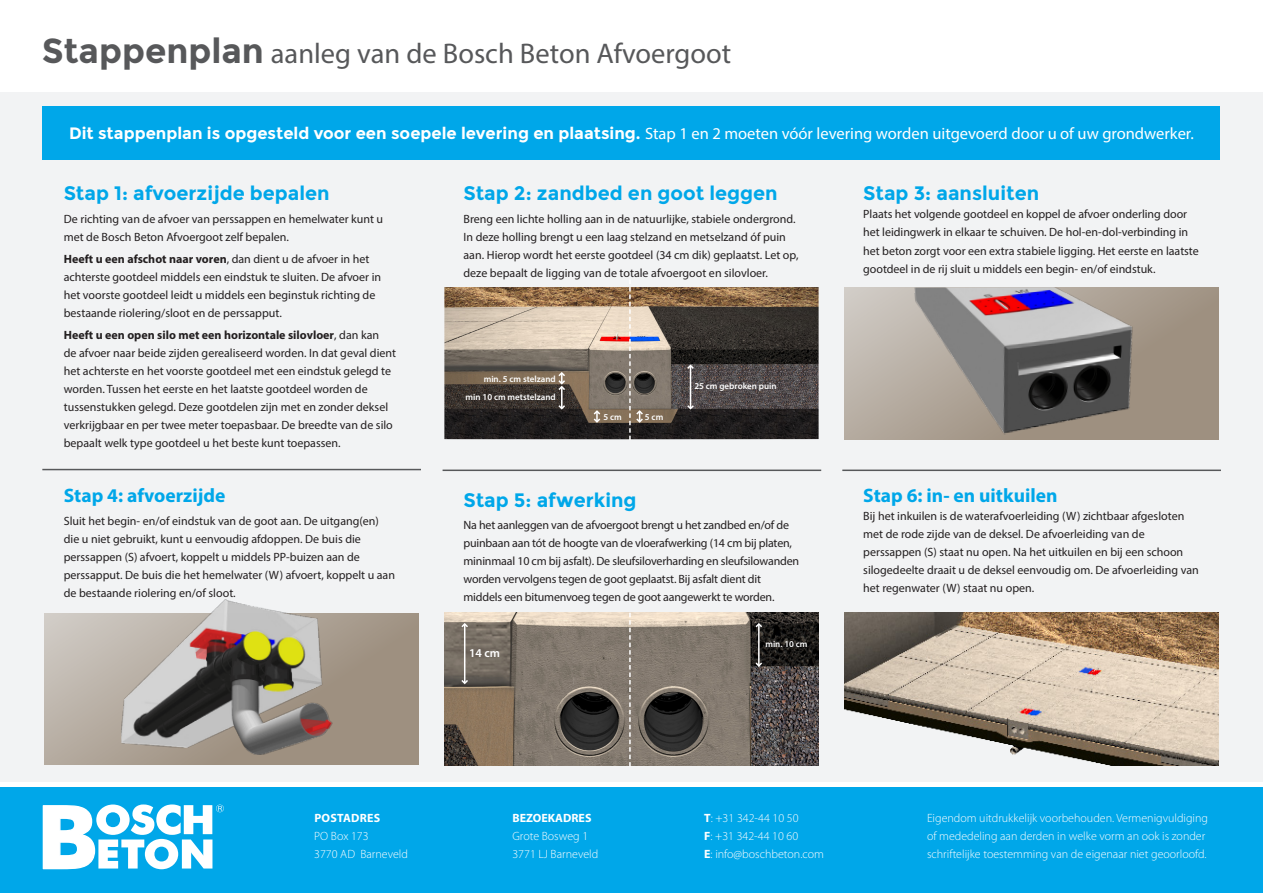
<style>
.page{position:relative;width:1263px;height:893px;background:#fff}
.page>*{position:absolute;margin:0;border:0;box-sizing:border-box;transform-origin:0 0}
.t1{font:28.5px "Myriad Pro";color:#57585a}
.Titels{font:700 19.5px "Montserrat";color:#00a7e9}
.t2{font:700 19.5px "Myriad Pro";color:#00a7e9}
.t3{font:16.5px "Myriad Pro";color:#fff}
.Tekst{font:12px/18px "Myriad Pro";color:#231f20}
.t4{font:300 12px/18px "Myriad Pro";color:#fff}
.Titels-2{font:12px/18px "Myriad Pro";letter-spacing:-.005em;color:#231f20}
.t5{font:700 12px "Myriad Pro";color:#fff}
.t6{font:700 12px "Myriad Pro";letter-spacing:.02em;color:#fff}
.t7{font:600 12px "Myriad Pro";color:#fff}
.t8{font:600 9px "Myriad Pro";color:#fff}
.s1{font-family:"Montserrat";font-weight:700;font-size:34.5px}
.s2{font-family:"Montserrat";font-weight:700}
.s3{font-weight:700}
</style>
<div class="page">
<div style="left:0;top:787px;width:1263px;height:106px;background:#00a7e9"></div>
<svg style="left:43px;top:804px;width:181px;height:65px"></svg>
<div style="left:0;top:92px;width:1263px;height:690px;background:#f2f3f4"></div>
<hr style="left:42px;top:469px;width:379px;height:1px;background:#57585a">
<hr style="left:443px;top:470px;width:378px;height:1px;background:#57585a">
<hr style="left:842px;top:470px;width:379px;height:1px;background:#57585a">
<div style="left:43px;top:106px;width:1177px;height:54px;background:#00a7e9"></div>
<img style="left:444px;top:287px;width:375px;height:152px">
<svg style="left:844px;top:287px;width:374px;height:152px;background:#aea396"></svg>
<svg style="left:45px;top:613px;width:374px;height:151px;background:#ada296"></svg>
<img style="left:117px;top:599px;width:218px;height:166px">
<hr style="left:690px;top:367px;width:1px;height:41px;background:#fff">
<svg style="left:686px;top:363px;width:9px;height:7px"></svg>
<svg style="left:557px;top:371px;width:10px;height:40px"></svg>
<svg style="left:686px;top:404px;width:9px;height:7px"></svg>
<svg style="left:592px;top:409px;width:10px;height:15px"></svg>
<img style="left:444px;top:613px;width:375px;height:152px">
<img style="left:844px;top:613px;width:374px;height:152px">
<hr style="left:464px;top:624px;width:1px;height:58px;background:#fff">
<svg style="left:460px;top:622px;width:10px;height:7px"></svg>
<svg style="left:460px;top:678px;width:10px;height:7px"></svg>
<hr style="left:758px;top:624px;width:2px;height:42px;background:#fff">
<svg style="left:754px;top:622px;width:10px;height:7px"></svg>
<svg style="left:754px;top:661px;width:10px;height:7px"></svg>
<img style="left:914px;top:287px;width:226px;height:153px">
<svg style="left:629px;top:287px;width:15px;height:153px;background:#93887e"></svg>
<svg style="left:629px;top:613px;width:2px;height:153px"></svg>
<p class="t1" style="left:42px;top:36px;width:691px"><span class="s1">Stappenplan</span> aanleg van de Bosch Beton Afvoergoot</p>
<p class="t3" style="left:69px;top:124px;width:1126px"><span class="s2">Dit stappenplan is opgesteld voor een soepele levering en plaatsing.</span> Stap 1 en 2 moeten vóór levering worden uitgevoerd door u of uw grondwerker.</p>
<p class="Titels" style="left:64px;top:182px;width:267px">Stap 1: afvoerzijde bepalen</p>
<p class="Tekst" style="left:64px;top:210px;width:321px">De richting van de afvoer van perssappen en hemelwater kunt u met de Bosch Beton Afvoergoot zelf bepalen.</p>
<p class="Tekst" style="left:64px;top:250px;width:319px"><span class="s3">Heeft u een afschot naar voren</span>, dan dient u de afvoer in het achterste gootdeel middels een eindstuk te sluiten. De afvoer in het voorste gootdeel leidt u middels een beginstuk richting de bestaande riolering/sloot en de perssapput.</p>
<p class="Tekst" style="left:64px;top:326px;width:334px"><span class="s3">Heeft u een open silo met een horizontale silovloer</span>, dan kan<br>de afvoer naar beide zijden gerealiseerd worden. In dat geval dient het achterste en het voorste gootdeel met een eindstuk gelegd te worden. Tussen het eerste en het laatste gootdeel worden de tussenstukken gelegd. Deze gootdelen zijn met en zonder deksel verkrijgbaar en per twee meter toepasbaar. De breedte van de silo bepaalt welk type gootdeel u het beste kunt toepassen.</p>
<p class="t2" style="left:64px;top:483px;width:163px">Stap 4: afvoerzijde</p>
<p class="Tekst" style="left:64px;top:511px;width:333px">Sluit het begin- en/of eindstuk van de goot aan. De uitgang(en) die u niet gebruikt, kunt u eenvoudig afdoppen. De buis die perssappen (S) afvoert, koppelt u middels PP-buizen aan de perssapput. De buis die het hemelwater (W) afvoert, koppelt u aan de bestaande riolering en/of sloot.</p>
<p class="Titels" style="left:463px;top:182px;width:316px">Stap 2: zandbed en goot leggen</p>
<p class="Tekst" style="left:463px;top:210px;width:337px">Breng een lichte holling aan in de natuurlijke, stabiele ondergrond.<br>In deze holling brengt u een laag stelzand en metselzand óf puin aan. Hierop wordt het eerste gootdeel (34 cm dik) geplaatst. Let op, deze bepaalt de ligging van de totale afvoergoot en silovloer.</p>
<p class="t8" style="left:484px;top:373px;width:74px">min. 5 cm stelzand</p>
<p class="t8" style="left:466px;top:391px;width:92px">min 10 cm metstelzand</p>
<p class="t8" style="left:603px;top:411px;width:20px">5 cm</p>
<p class="t8" style="left:645px;top:411px;width:20px">5 cm</p>
<p class="t8" style="left:694px;top:380px;width:84px">25 cm gebroken puin</p>
<p class="Titels" style="left:463px;top:488px;width:175px">Stap 5: afwerking</p>
<p class="Tekst" style="left:463px;top:516px;width:337px">Na het aanleggen van de afvoergoot brengt u het zandbed en/of de puinbaan aan tót de hoogte van de vloerafwerking (14 cm bij platen, mininmaal 10 cm bij asfalt). De sleufsiloverharding en sleufsilowanden worden vervolgens tegen de goot geplaatst. Bij asfalt dient dit middels een bitumenvoeg tegen de goot aangewerkt te worden.</p>
<p class="t7" style="left:469px;top:645px;width:32px">14 cm</p>
<p class="t8" style="left:765px;top:639px;width:44px">min. 10 cm</p>
<p class="Titels" style="left:863px;top:182px;width:177px">Stap 3: aansluiten</p>
<p class="Titels-2" style="left:863px;top:205px;width:337px">Plaats het volgende gootdeel en koppel de afvoer onderling door het leidingwerk in elkaar te schuiven. De hol-en-dol-verbinding in het beton zorgt voor een extra stabiele ligging. Het eerste en laatste gootdeel in de rij sluit u middels een begin- en/of eindstuk.</p>
<p class="t2" style="left:863px;top:483px;width:196px">Stap 6: in- en uitkuilen</p>
<p class="Tekst" style="left:863px;top:507px;width:337px">Bij het inkuilen is de waterafvoerleiding (W) zichtbaar afgesloten met de rode zijde van de deksel. De afvoerleiding van de perssappen (S) staat nu open. Na het uitkuilen en bij een schoon silogedeelte draait u de deksel eenvoudig om. De afvoerleiding van het regenwater (W) staat nu open.</p>
<p class="t6" style="left:314px;top:810px;width:67px">POSTADRES</p>
<p class="t4" style="left:314px;top:827px;width:56px">PO Box 173</p>
<p class="t4" style="left:314px;top:845px;width:95px">3770 AD Barneveld</p>
<p class="t5" style="left:512px;top:810px;width:81px">BEZOEKADRES</p>
<p class="t4" style="left:512px;top:827px;width:77px">Grote Bosweg 1</p>
<p class="t4" style="left:512px;top:845px;width:87px">3771 LJ Barneveld</p>
<p class="t4" style="left:704px;top:809px;width:96px"><span class="s3">T</span>: +31 342-44 10 50</p>
<p class="t4" style="left:704px;top:827px;width:96px"><span class="s3">F</span>: +31 342-44 10 60</p>
<p class="t4" style="left:704px;top:845px;width:121px"><span class="s3">E</span>: info@boschbeton.com</p>
<p class="t4" style="left:927px;top:809px;width:282px">Eigendom uitdrukkelijk voorbehouden. Vermenigvuldiging of mededeling aan derden in welke vorm an ook is zonder schriftelijke toestemming van de eigenaar niet geoorloofd.</p>
</div>
